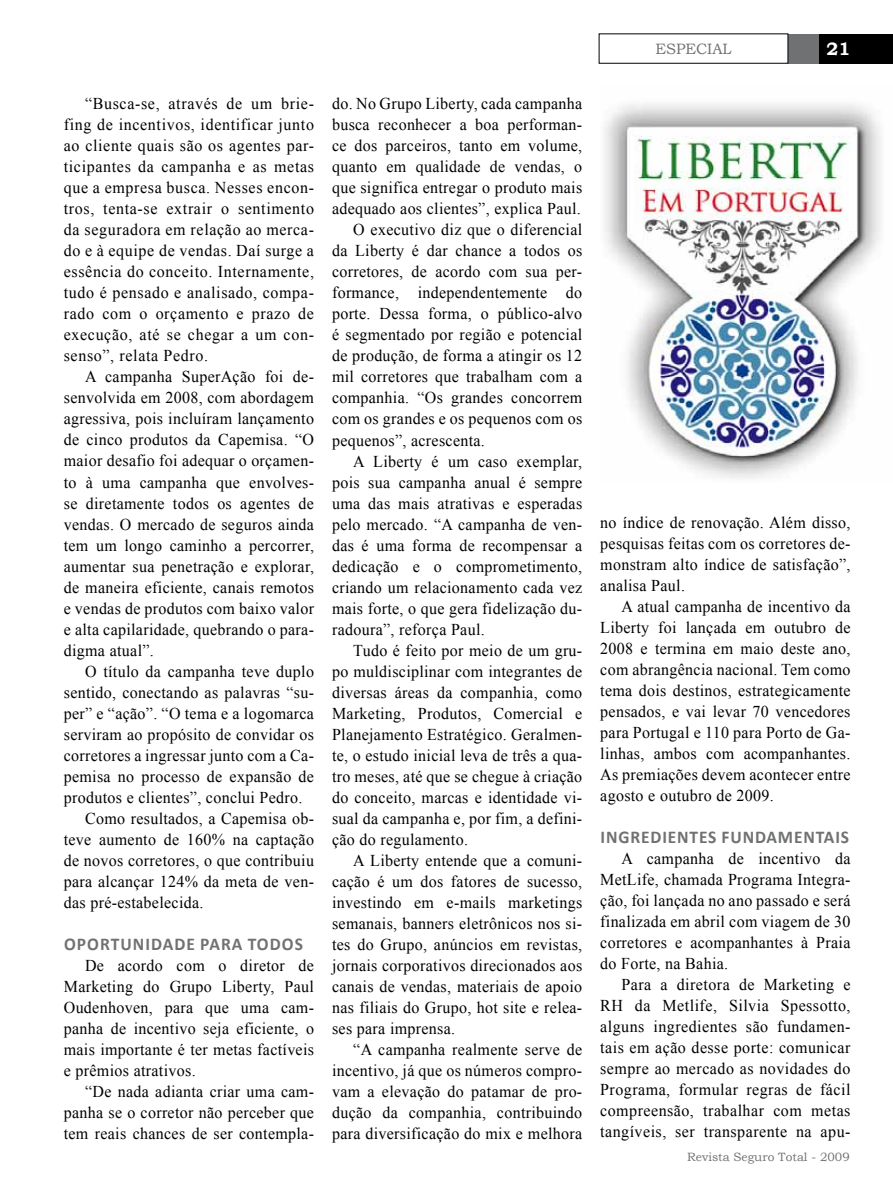
<style>
.page{position:relative;width:893px;height:1191px;background:#fff}
.page>*{position:absolute;margin:0;border:0;box-sizing:border-box;transform-origin:0 0}
.t1{font:700 18px "Calibri";letter-spacing:.05em;color:#707172}
.t2{font:700 18px "Bookman Old Style";color:#fff}
.t3{font:16.5px/21px "Times New Roman";letter-spacing:.02em;color:#000;text-align:justify}
.t4{font:15px "Bookman Old Style";color:#707172}
.t5{font:12px "Bookman Old Style";color:#707172}
</style>
<div class="page">
<div style="left:788px;top:34px;width:95px;height:29px;background:#707172"></div>
<div style="left:819px;top:34px;width:74px;height:29px;background:#000"></div>
<img style="left:604px;top:104px;width:277px;height:374px">
<p class="t3" style="left:64px;top:93px;width:252px;text-indent:21px">“Busca-se, através de um brie&shy;fing de incentivos, identificar junto ao cliente quais são os agentes par&shy;ticipantes da campanha e as metas que a empresa busca. Nesses encon&shy;tros, tenta-se extrair o sentimento da seguradora em relação ao merca&shy;do e à equipe de vendas. Daí surge a essência do conceito. Internamente, tudo é pensado e analisado, compa&shy;rado com o orçamento e prazo de execução, até se chegar a um con&shy;senso”, relata Pedro.</p>
<p class="t3" style="left:64px;top:366px;width:252px;text-indent:21px">A campanha SuperAção foi de&shy;senvolvida em 2008, com abordagem agressiva, pois incluíram lançamento de cinco produtos da Capemisa. “O maior desafio foi adequar o orçamen&shy;to à uma campanha que envolves&shy;se diretamente todos os agentes de vendas. O mercado de seguros ainda tem um longo caminho a percorrer, aumentar sua penetração e explorar, de maneira eficiente, canais remotos e vendas de produtos com baixo valor e alta capilaridade, quebrando o para&shy;digma atual”.</p>
<p class="t3" style="left:85px;top:660px;width:230px">O título da campanha teve duplo</p>
<p class="t3" style="left:64px;top:681px;width:252px">sentido, conectando as palavras “su-</p>
<p class="t3" style="left:64px;top:702px;width:252px">per” e “ação”. “O tema e a logomarca</p>
<p class="t3" style="left:64px;top:723px;width:252px">serviram ao propósito de convidar os</p>
<p class="t3" style="left:64px;top:744px;width:252px">corretores a ingressar junto com a Ca-</p>
<p class="t3" style="left:64px;top:765px;width:252px">pemisa no processo de expansão de</p>
<p class="t3" style="left:64px;top:786px;width:240px">produtos e clientes”, conclui Pedro.</p>
<p class="t3" style="left:85px;top:807px;width:230px">Como resultados, a Capemisa ob-</p>
<p class="t3" style="left:64px;top:828px;width:252px">teve aumento de 160% na captação</p>
<p class="t3" style="left:64px;top:849px;width:252px">de novos corretores, o que contribuiu</p>
<p class="t3" style="left:64px;top:870px;width:252px">para alcançar 124% da meta de ven-</p>
<p class="t3" style="left:64px;top:891px;width:141px">das pré-estabelecida.</p>
<p class="t1" style="left:64px;top:932px;width:92px">OPORTUNIDADE</p>
<p class="t1" style="left:200px;top:932px;width:103px">PARA TODOS</p>
<p class="t3" style="left:64px;top:954px;width:252px;text-indent:21px">De acordo com o diretor de Marketing do Grupo Liberty, Paul Oudenhoven, para que uma cam&shy;panha de incentivo seja eficiente, o mais importante é ter metas factíveis e prêmios atrativos.</p>
<p class="t3" style="left:64px;top:1080px;width:252px;text-indent:21px">“De nada adianta criar uma cam&shy;panha se o corretor não perceber que tem reais chances de ser contempla-</p>
<p class="t3" style="left:332px;top:93px;width:252px">do. No Grupo Liberty, cada campanha</p>
<p class="t3" style="left:332px;top:114px;width:252px">busca reconhecer a boa performan-</p>
<p class="t3" style="left:332px;top:135px;width:252px">ce dos parceiros, tanto em volume,</p>
<p class="t3" style="left:332px;top:156px;width:252px">quanto em qualidade de vendas, o</p>
<p class="t3" style="left:332px;top:177px;width:252px">que significa entregar o produto mais</p>
<p class="t3" style="left:332px;top:198px;width:250px">adequado aos clientes”, explica Paul.</p>
<p class="t3" style="left:353px;top:219px;width:230px">O executivo diz que o diferencial</p>
<p class="t3" style="left:332px;top:240px;width:252px">da Liberty é dar chance a todos os</p>
<p class="t3" style="left:332px;top:261px;width:252px">corretores, de acordo com sua per-</p>
<p class="t3" style="left:332px;top:282px;width:252px">formance, independentemente do</p>
<p class="t3" style="left:332px;top:303px;width:252px">porte. Dessa forma, o público-alvo</p>
<p class="t3" style="left:332px;top:324px;width:252px">é segmentado por região e potencial</p>
<p class="t3" style="left:332px;top:345px;width:252px">de produção, de forma a atingir os 12</p>
<p class="t3" style="left:332px;top:366px;width:252px">mil corretores que trabalham com a</p>
<p class="t3" style="left:332px;top:387px;width:252px">companhia. “Os grandes concorrem</p>
<p class="t3" style="left:332px;top:408px;width:252px">com os grandes e os pequenos com os</p>
<p class="t3" style="left:332px;top:429px;width:154px">pequenos”, acrescenta.</p>
<p class="t3" style="left:353px;top:450px;width:230px">A Liberty é um caso exemplar,</p>
<p class="t3" style="left:332px;top:471px;width:252px">pois sua campanha anual é sempre</p>
<p class="t3" style="left:332px;top:492px;width:252px">uma das mais atrativas e esperadas</p>
<p class="t3" style="left:332px;top:513px;width:252px">pelo mercado. “A campanha de ven-</p>
<p class="t3" style="left:332px;top:534px;width:252px">das é uma forma de recompensar a</p>
<p class="t3" style="left:332px;top:555px;width:252px">dedicação e o comprometimento,</p>
<p class="t3" style="left:332px;top:576px;width:252px">criando um relacionamento cada vez</p>
<p class="t3" style="left:332px;top:597px;width:252px">mais forte, o que gera fidelização du-</p>
<p class="t3" style="left:332px;top:618px;width:154px">radoura”, reforça Paul.</p>
<p class="t3" style="left:353px;top:639px;width:230px">Tudo é feito por meio de um gru-</p>
<p class="t3" style="left:332px;top:660px;width:252px">po muldisciplinar com integrantes de</p>
<p class="t3" style="left:332px;top:681px;width:252px">diversas áreas da companhia, como</p>
<p class="t3" style="left:332px;top:702px;width:252px">Marketing, Produtos, Comercial e</p>
<p class="t3" style="left:332px;top:723px;width:252px">Planejamento Estratégico. Geralmen-</p>
<p class="t3" style="left:332px;top:744px;width:252px">te, o estudo inicial leva de três a qua-</p>
<p class="t3" style="left:332px;top:765px;width:252px">tro meses, até que se chegue à criação</p>
<p class="t3" style="left:332px;top:786px;width:252px">do conceito, marcas e identidade vi-</p>
<p class="t3" style="left:332px;top:807px;width:252px">sual da campanha e, por fim, a defini-</p>
<p class="t3" style="left:332px;top:828px;width:137px">ção do regulamento.</p>
<p class="t3" style="left:353px;top:849px;width:230px">A Liberty entende que a comuni-</p>
<p class="t3" style="left:332px;top:870px;width:252px">cação é um dos fatores de sucesso,</p>
<p class="t3" style="left:332px;top:891px;width:252px">investindo em e-mails marketings</p>
<p class="t3" style="left:332px;top:912px;width:252px">semanais, banners eletrônicos nos si-</p>
<p class="t3" style="left:332px;top:933px;width:252px">tes do Grupo, anúncios em revistas,</p>
<p class="t3" style="left:332px;top:954px;width:252px">jornais corporativos direcionados aos</p>
<p class="t3" style="left:332px;top:975px;width:252px">canais de vendas, materiais de apoio</p>
<p class="t3" style="left:332px;top:996px;width:252px">nas filiais do Grupo, hot site e relea-</p>
<p class="t3" style="left:332px;top:1017px;width:125px">ses para imprensa.</p>
<p class="t3" style="left:353px;top:1038px;width:230px">“A campanha realmente serve de</p>
<p class="t3" style="left:332px;top:1059px;width:252px">incentivo, já que os números compro-</p>
<p class="t3" style="left:332px;top:1080px;width:252px">vam a elevação do patamar de pro-</p>
<p class="t3" style="left:332px;top:1101px;width:252px">dução da companhia, contribuindo</p>
<p class="t3" style="left:332px;top:1122px;width:252px">para diversificação do mix e melhora</p>
<p class="t4" style="left:655px;top:39px;width:78px">ESPECIAL</p>
<p class="t2" style="left:827px;top:36px;width:25px">21</p>
<p class="t3" style="left:600px;top:512px;width:252px">no índice de renovação. Além disso, pesquisas feitas com os corretores de&shy;monstram alto índice de satisfação”, analisa Paul.</p>
<p class="t3" style="left:600px;top:596px;width:252px;text-indent:21px">A atual campanha de incentivo da Liberty foi lançada em outubro de 2008 e termina em maio deste ano, com abrangência nacional. Tem como tema dois destinos, estrategicamente pensados, e vai levar 70 vencedores para Portugal e 110 para Porto de Ga&shy;linhas, ambos com acompanhantes.<br>As premiações devem acontecer entre agosto e outubro de 2009.</p>
<p class="t1" style="left:601px;top:826px;width:50px">INGREDIE</p>
<p class="t1" style="left:677px;top:826px;width:23px">NTES</p>
<p class="t1" style="left:721px;top:826px;width:104px">FUNDAMENTAIS</p>
<p class="t3" style="left:600px;top:847px;width:252px;text-indent:21px">A campanha de incentivo da MetLife, chamada Programa Integra&shy;ção, foi lançada no ano passado e será finalizada em abril com viagem de 30 corretores e acompanhantes à Praia do Forte, na Bahia.</p>
<p class="t3" style="left:600px;top:974px;width:252px;text-indent:21px">Para a diretora de Marketing e RH da Metlife, Silvia Spessotto, alguns ingredientes são fundamen&shy;tais em ação desse porte: comunicar sempre ao mercado as novidades do Programa, formular regras de fácil compreensão, trabalhar com metas tangíveis, ser transparente na apu-</p>
<p class="t5" style="left:687px;top:1149px;width:164px">Revista Seguro Total - 2009</p>
</div>
